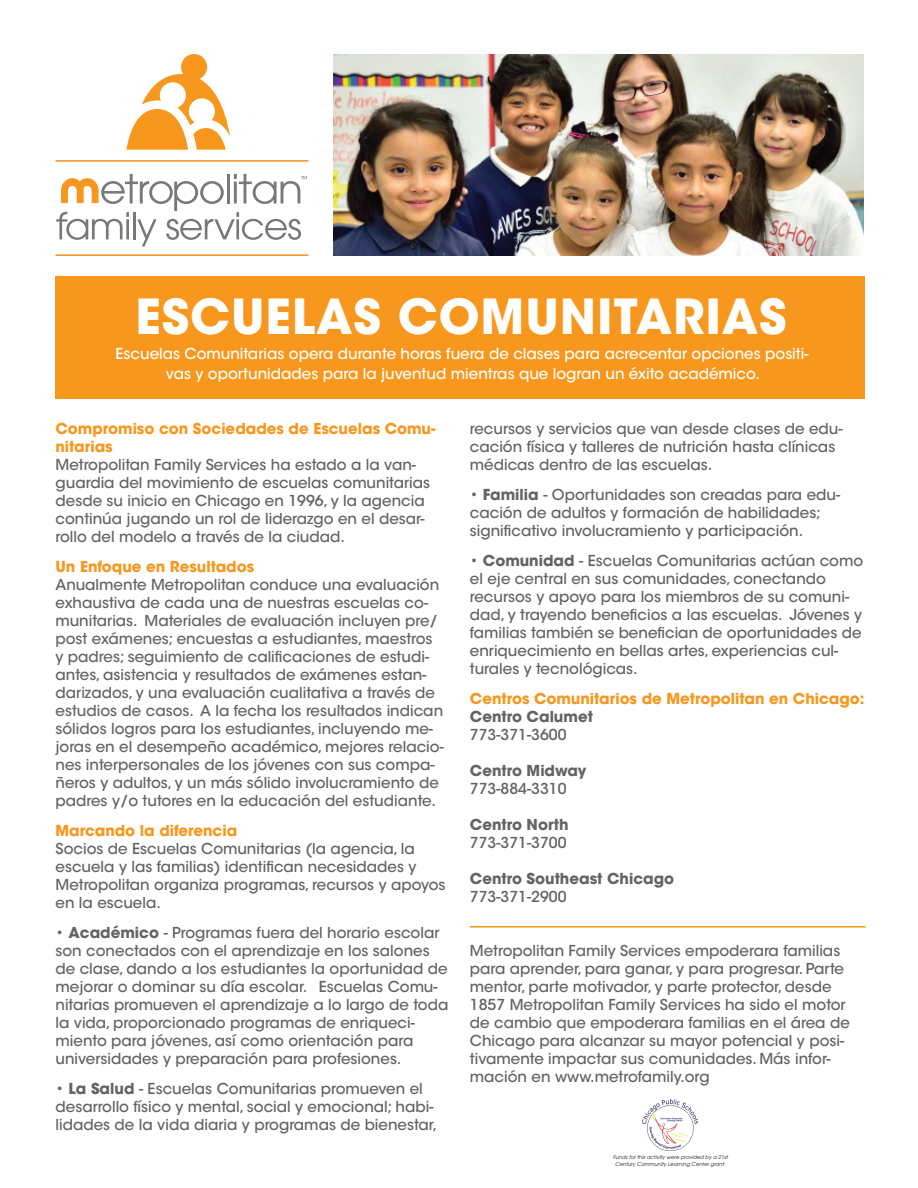
<style>
.page{position:relative;width:918px;height:1188px;background:#fff}
.page>*{position:absolute;margin:0;border:0;box-sizing:border-box;transform-origin:0 0}
.t1{font:700 48px "ITC Avant Garde Std";letter-spacing:.02em;color:#fff}
.t2{font:500 15px/18px "ITC Avant Garde Std";color:#636366}
.t3{font:500 15px/19.5px "ITC Avant Garde Std";color:#fff;text-align:center}
.t4{font:700 15px/18px "ITC Avant Garde Std";color:#f7971d}
.t5{font:700 15px "ITC Avant Garde Std";color:#636366}
.t6{font:italic 5.25px/6.3px "Avant Garde";color:#231f20;text-align:center}
.s1{font-weight:700}
</style>
<div class="page">
<img style="left:333px;top:54px;width:531px;height:202px">
<svg style="left:127px;top:54px;width:103px;height:96px"></svg>
<hr style="left:56px;top:160px;width:252px;height:2px;background:#f68f1e">
<hr style="left:56px;top:254px;width:252px;height:2px;background:#f68f1e">
<svg style="left:56px;top:174px;width:251px;height:72px"></svg>
<hr style="left:470px;top:926px;width:396px;height:2px;background:#f7971d">
<div style="left:56px;top:277px;width:810px;height:122px;background:#f7971d"></div>
<img style="left:643px;top:1100px;width:55px;height:50px">
<h1 class="t1" style="left:136px;top:285px;width:653px">ESCUELAS COMUNITARIAS</h1>
<p class="t3" style="left:116px;top:344px;width:694px">Escuelas Comunitarias opera durante horas fuera de clases para acrecentar opciones positi&shy;vas y oportunidades para la juventud mientras que logran un éxito académico.</p>
<p class="t4" style="left:56px;top:419px;width:381px">Compromiso con Sociedades de Escuelas Comu&shy;nitarias</p>
<p class="t2" style="left:56px;top:455px;width:376px">Metropolitan Family Services ha estado a la van&shy;guardia del movimiento de escuelas comunitarias desde su inicio en Chicago en 1996, y la agencia continúa jugando un rol de liderazgo en el desar&shy;rollo del modelo a través de la ciudad.</p>
<p class="t4" style="left:56px;top:557px;width:200px">Un Enfoque en Resultados</p>
<p class="t2" style="left:56px;top:575px;width:390px">Anualmente Metropolitan conduce una evaluación exhaustiva de cada una de nuestras escuelas co&shy;munitarias. Materiales de evaluación incluyen pre/ post exámenes; encuestas a estudiantes, maestros y padres; seguimiento de calificaciones de estudi&shy;antes, asistencia y resultados de exámenes estan&shy;darizados, y una evaluación cualitativa a través de estudios de casos. A la fecha los resultados indican sólidos logros para los estudiantes, incluyendo me&shy;joras en el desempeño académico, mejores relacio&shy;nes interpersonales de los jóvenes con sus compa&shy;ñeros y adultos, y un más sólido involucramiento de padres y/o tutores en la educación del estudiante.</p>
<p class="t4" style="left:56px;top:821px;width:183px">Marcando la diferencia</p>
<p class="t2" style="left:56px;top:839px;width:392px">Socios de Escuelas Comunitarias (la agencia, la escuela y las familias) identifican necesidades y Metropolitan organiza programas, recursos y apoyos en la escuela.</p>
<p class="t2" style="left:56px;top:923px;width:394px">• <span class="s1">Académico</span> - Programas fuera del horario escolar son conectados con el aprendizaje en los salones de clase, dando a los estudiantes la oportunidad de mejorar o dominar su día escolar. Escuelas Comu&shy;nitarias promueven el aprendizaje a lo largo de toda la vida, proporcionado programas de enriqueci&shy;miento para jóvenes, así como orientación para universidades y preparación para profesiones.</p>
<p class="t2" style="left:56px;top:1079px;width:383px">• <span class="s1">La Salud</span> - Escuelas Comunitarias promueven el desarrollo físico y mental, social y emocional; habi&shy;lidades de la vida diaria y programas de bienestar,</p>
<p class="t2" style="left:470px;top:419px;width:374px">recursos y servicios que van desde clases de edu&shy;cación física y talleres de nutrición hasta clínicas médicas dentro de las escuelas.</p>
<p class="t2" style="left:470px;top:485px;width:372px">• <span class="s1">Familia</span> - Oportunidades son creadas para edu&shy;cación de adultos y formación de habilidades; significativo involucramiento y participación.</p>
<p class="t2" style="left:470px;top:551px;width:395px">• <span class="s1">Comunidad</span> - Escuelas Comunitarias actúan como el eje central en sus comunidades, conectando recursos y apoyo para los miembros de su comuni&shy;dad, y trayendo beneficios a las escuelas. Jóvenes y familias también se benefician de oportunidades de enriquecimiento en bellas artes, experiencias cul&shy;turales y tecnológicas.</p>
<p class="t4" style="left:470px;top:689px;width:396px">Centros Comunitarios de Metropolitan en Chicago:</p>
<p class="t5" style="left:470px;top:706px;width:125px">Centro Calumet</p>
<p class="t2" style="left:470px;top:725px;width:98px">773-371-3600</p>
<p class="t5" style="left:470px;top:760px;width:118px">Centro Midway</p>
<p class="t2" style="left:470px;top:779px;width:98px">773-884-3310</p>
<p class="t5" style="left:470px;top:814px;width:100px">Centro North</p>
<p class="t2" style="left:470px;top:833px;width:98px">773-371-3700</p>
<p class="t5" style="left:470px;top:868px;width:206px">Centro Southeast Chicago</p>
<p class="t2" style="left:470px;top:887px;width:98px">773-371-2900</p>
<p class="t2" style="left:470px;top:941px;width:382px">Metropolitan Family Services empoderara familias para aprender, para ganar, y para progresar. Parte mentor, parte motivador, y parte protector, desde 1857 Metropolitan Family Services ha sido el motor de cambio que empoderara familias en el área de Chicago para alcanzar su mayor potencial y posi&shy;tivamente impactar sus comunidades. Más infor&shy;mación en www.metrofamily.org</p>
<p class="t6" style="left:613px;top:1154px;width:116px">Funds for this activity were provided by a 21st<br>Century Community Learning Center grant.</p>
</div>
